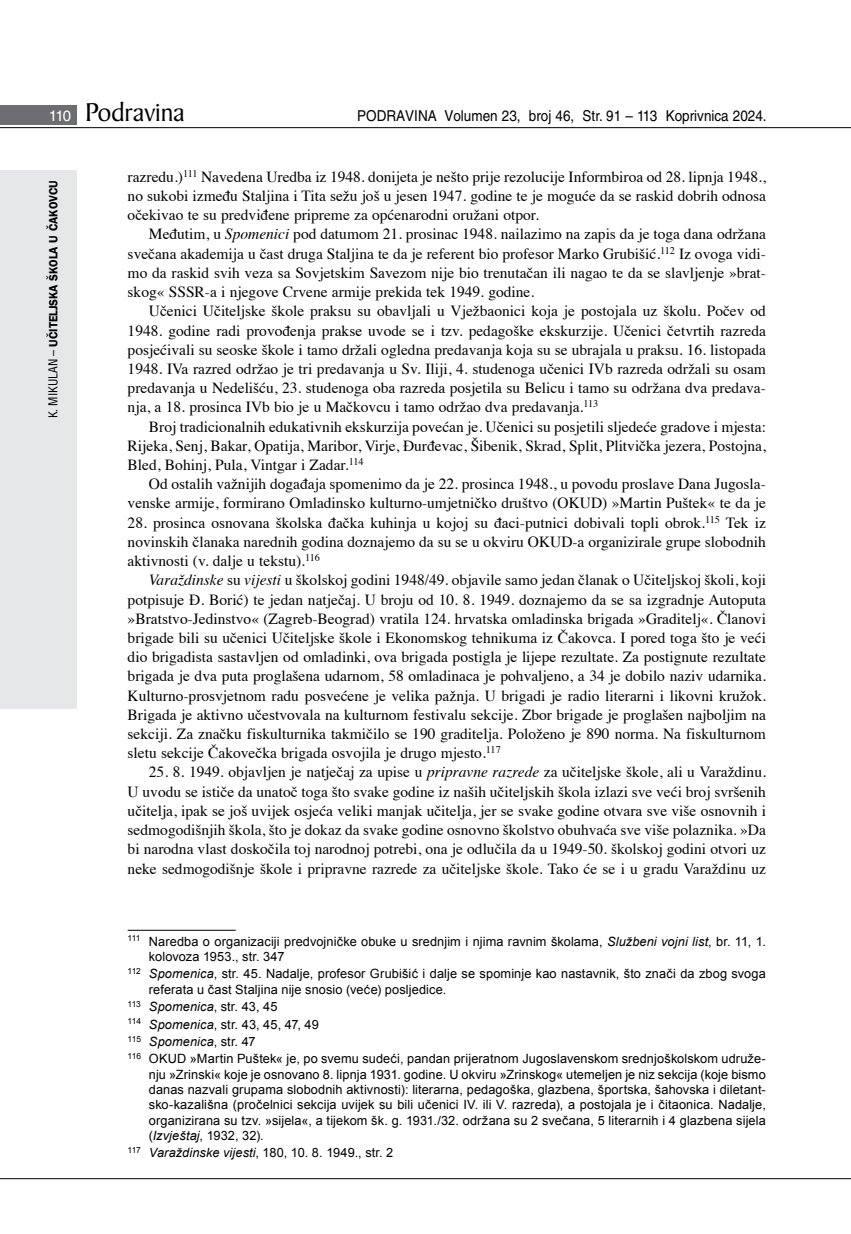
<style>
.page{position:relative;width:851px;height:1234px;background:#fff}
.page>*{position:absolute;margin:0;border:0;box-sizing:border-box;transform-origin:0 0}
.t1{font:27.6px "Baker Signet BT";color:#000}
.t2{font:15.45px/19.2px "Times";color:#000;text-align:justify}
.t3{font:15px "Helvetica LT Skin 29";color:#000;scale:.9 1}
.t4{font:12.75px/15.3px "Arial";letter-spacing:.01em;color:#000}
.t5{font:600 12px "ITC Franklin Gothic Skin 29";letter-spacing:-.005em;color:#000;scale:.95 1}
.s1{font-family:"Helvetica LT Skin 29";font-size:15px;color:#fff}
.s2{font-family:"Helvetica LT Skin 29";font-weight:400;font-stretch:condensed}
.s3{font-style:italic}
</style>
<div class="page">
<div style="left:0;top:170px;width:77px;height:538px;background:#e6e7e8"></div>
<div style="left:0;top:105px;width:77px;height:19px;background:#6d6e71"></div>
<hr style="left:0;top:127px;width:850px;height:1px;background:#000">
<hr style="left:0;top:1177px;width:850px;height:1px;background:#000">
<hr style="left:128px;top:929px;width:108px;height:1px;background:#000">
<h1 class="t1" style="left:49px;top:95px;width:137px"><span class="s1">110</span> Podravina</h1>
<p class="t3" style="left:357px;top:107px;width:456px">PODRAVINA Volumen 23, broj 46, Str. 91 – 113 Koprivnica 2024.</p>
<p class="t5" style="left:46px;top:418px;width:252px;rotate:-90deg"><span class="s2">K. MIKULAN –</span> UČITELJSKA ŠKOLA U ČAKOVCU</p>
<p class="t2" style="left:128px;top:166px;width:639px">razredu.)<sup>111</sup> Navedena Uredba iz 1948. donijeta je nešto prije rezolucije Informbiroa od 28. lipnja 1948., no sukobi između Staljina i Tita sežu još u jesen 1947. godine te je moguće da se raskid dobrih odnosa očekivao te su predviđene pripreme za općenarodni oružani otpor.</p>
<p class="t2" style="left:128px;top:223px;width:639px;text-indent:21px">Međutim, u <span class="s3">Spomenici</span> pod datumom 21. prosinac 1948. nailazimo na zapis da je toga dana održana svečana akademija u čast druga Staljina te da je referent bio profesor Marko Grubišić.<sup>112</sup> Iz ovoga vidi&shy;mo da raskid svih veza sa Sovjetskim Savezom nije bio trenutačan ili nagao te da se slavljenje »brat&shy;skog« SSSR-a i njegove Crvene armije prekida tek 1949. godine.</p>
<p class="t2" style="left:128px;top:300px;width:639px;text-indent:21px">Učenici Učiteljske škole praksu su obavljali u Vježbaonici koja je postojala uz školu. Počev od 1948. godine radi provođenja prakse uvode se i tzv. pedagoške ekskurzije. Učenici četvrtih razreda posjećivali su seoske škole i tamo držali ogledna predavanja koja su se ubrajala u praksu. 16. listopada 1948. IVa razred održao je tri predavanja u Sv. Iliji, 4. studenoga učenici IVb razreda održali su osam predavanja u Nedelišću, 23. studenoga oba razreda posjetila su Belicu i tamo su održana dva predava&shy;nja, a 18. prosinca IVb bio je u Mačkovcu i tamo održao dva predavanja.<sup>113</sup></p>
<p class="t2" style="left:128px;top:415px;width:639px;text-indent:21px">Broj tradicionalnih edukativnih ekskurzija povećan je. Učenici su posjetili sljedeće gradove i mjesta:<br>Rijeka, Senj, Bakar, Opatija, Maribor, Virje, Đurđevac, Šibenik, Skrad, Split, Plitvička jezera, Postojna, Bled, Bohinj, Pula, Vintgar i Zadar.<sup>114</sup></p>
<p class="t2" style="left:128px;top:473px;width:639px;text-align:right">Od ostalih važnijih događaja spomenimo da je 22. prosinca 1948., u povodu proslave Dana Jugosla&shy;venske armije, formirano Omladinsko kulturno-umjetničko društvo (OKUD) »Martin Puštek« te da je</p>
<p class="t2" style="left:128px;top:511px;width:639px">28. prosinca osnovana školska đačka kuhinja u kojoj su đaci-putnici dobivali topli obrok.<sup>115</sup> Tek iz novinskih članaka narednih godina doznajemo da su se u okviru OKUD-a organizirale grupe slobodnih aktivnosti (v. dalje u tekstu).<sup>116</sup></p>
<p class="t2" style="left:128px;top:569px;width:639px;text-indent:21px"><span class="s3">Varaždinske</span> su <span class="s3">vijesti</span> u školskoj godini 1948/49. objavile samo jedan članak o Učiteljskoj školi, koji potpisuje Đ. Borić) te jedan natječaj. U broju od 10. 8. 1949. doznajemo da se sa izgradnje Autoputa »Bratstvo-Jedinstvo« (Zagreb-Beograd) vratila 124. hrvatska omladinska brigada »Graditelj«. Članovi brigade bili su učenici Učiteljske škole i Ekonomskog tehnikuma iz Čakovca. I pored toga što je veći dio brigadista sastavljen od omladinki, ova brigada postigla je lijepe rezultate. Za postignute rezultate brigada je dva puta proglašena udarnom, 58 omladinaca je pohvaljeno, a 34 je dobilo naziv udarnika.<br>Kulturno-prosvjetnom radu posvećene je velika pažnja. U brigadi je radio literarni i likovni kružok.<br>Brigada je aktivno učestvovala na kulturnom festivalu sekcije. Zbor brigade je proglašen najboljim na sekciji. Za značku fiskulturnika takmičilo se 190 graditelja. Položeno je 890 norma. Na fiskulturnom sletu sekcije Čakovečka brigada osvojila je drugo mjesto.<sup>117</sup></p>
<p class="t2" style="left:128px;top:761px;width:639px;text-indent:21px">25. 8. 1949. objavljen je natječaj za upise u <span class="s3">pripravne razrede</span> za učiteljske škole, ali u Varaždinu.<br>U uvodu se ističe da unatoč toga što svake godine iz naših učiteljskih škola izlazi sve veći broj svršenih učitelja, ipak se još uvijek osjeća veliki manjak učitelja, jer se svake godine otvara sve više osnovnih i sedmogodišnjih škola, što je dokaz da svake godine osnovno školstvo obuhvaća sve više polaznika. »Da bi narodna vlast doskočila toj narodnoj potrebi, ona je odlučila da u 1949-50. školskoj godini otvori uz neke sedmogodišnje škole i pripravne razrede za učiteljske škole. Tako će se i u gradu Varaždinu uz</p>
<p class="t4" style="left:149px;top:933px;width:618px;text-indent:-21px"><sup>111</sup> Naredba o organizaciji predvojničke obuke u srednjim i njima ravnim školama, <span class="s3">Službeni vojni list</span>, br. 11, 1. kolovoza 1953., str. 347</p>
<p class="t4" style="left:149px;top:966px;width:618px;text-indent:-21px"><sup>112</sup> <span class="s3">Spomenica</span>, str. 45. Nadalje, profesor Grubišić i dalje se spominje kao nastavnik, što znači da zbog svoga referata u čast Staljina nije snosio (veće) posljedice.</p>
<p class="t4" style="left:128px;top:997px;width:639px;line-height:17.4px"><sup>113</sup> <span class="s3">Spomenica</span>, str. 43, 45<br><sup>114</sup> <span class="s3">Spomenica</span>, str. 43, 45, 47, 49<br><sup>115</sup> <span class="s3">Spomenica</span>, str. 47<br><sup>116</sup> OKUD »Martin Puštek« je, po svemu sudeći, pandan prijeratnom Jugoslavenskom srednjoškolskom udruže-</p>
<p class="t4" style="left:149px;top:1066px;width:618px;text-align:justify">nju »Zrinski« koje je osnovano 8. lipnja 1931. godine. U okviru »Zrinskog« utemeljen je niz sekcija (koje bismo danas nazvali grupama slobodnih aktivnosti): literarna, pedagoška, glazbena, športska, šahovska i diletant&shy;sko-kazališna (pročelnici sekcija uvijek su bili učenici IV. ili V. razreda), a postojala je i čitaonica. Nadalje, organizirana su tzv. »sijela«, a tijekom šk. g. 1931./32. održana su 2 svečana, 5 literarnih i 4 glazbena sijela (<span class="s3">Izvještaj</span>, 1932, 32).</p>
<p class="t4" style="left:128px;top:1145px;width:267px"><sup>117</sup> <span class="s3">Varaždinske vijesti</span>, 180, 10. 8. 1949., str. 2</p>
</div>
